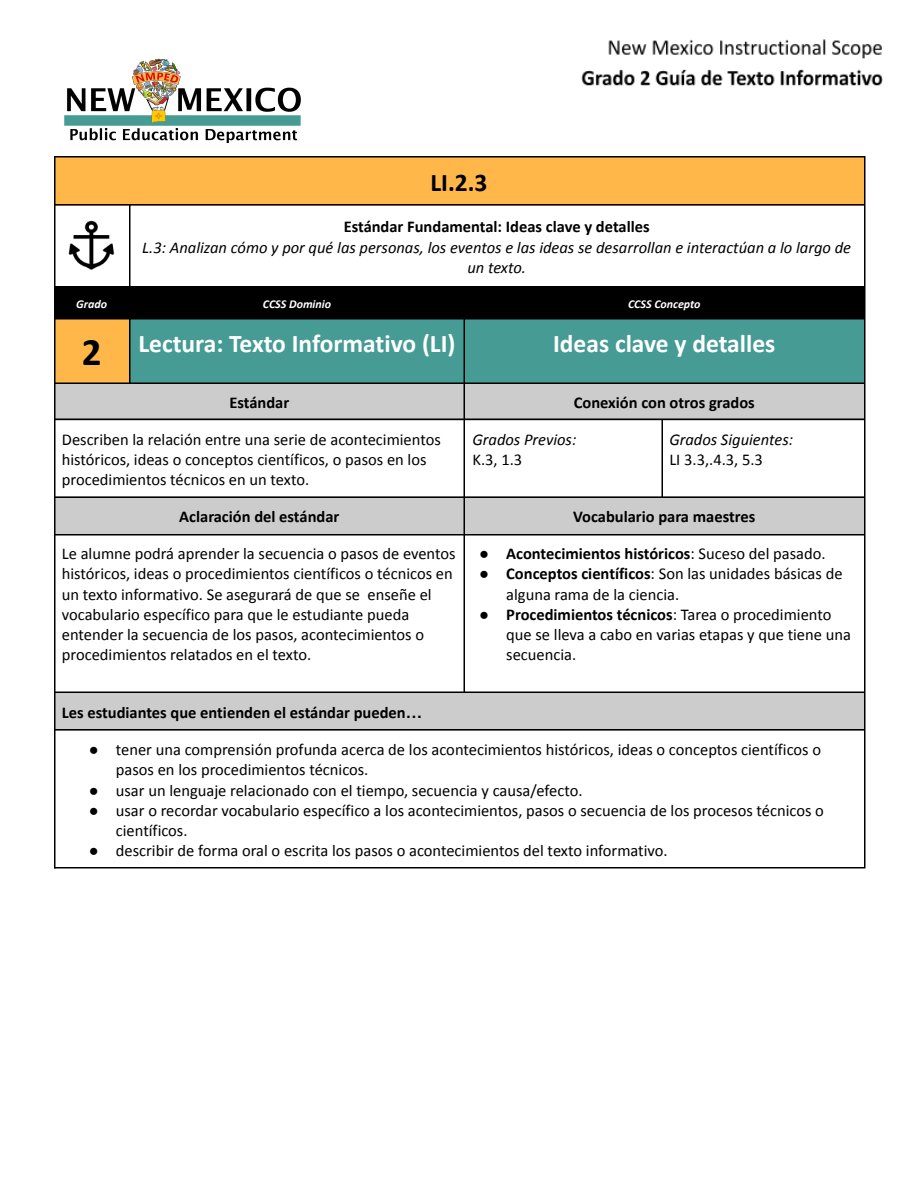
<style>
.page{position:relative;width:918px;height:1188px;background:#fff}
.page>*{position:absolute;margin:0;border:0;box-sizing:border-box;transform-origin:0 0}
.t1{font:700 25.5px "Calibri";color:#fff}
.t2{font:700 25.5px "Calibri";color:#000}
.t3{font:16.5px/20.1px "Calibri";color:#000}
.t4{font:700 16.5px "Calibri";color:#000}
.t5{font:italic 16.5px/20.1px "Calibri";color:#000;text-align:center}
.t6{font:italic 700 12px "Calibri";color:#fff}
.s1{font-size:39px;color:#000}
.s2{font-family:"Arial";font-weight:400}
.s3{font-weight:400}
.s4{font-family:"Arial"}
.s5{font-weight:700}
</style>
<div class="page">
<div style="left:54px;top:157px;width:810px;height:49px;background:#ffb749"></div>
<div style="left:54px;top:286px;width:75px;height:32px;background:#000"></div>
<div style="left:129px;top:286px;width:336px;height:32px;background:#000"></div>
<div style="left:465px;top:286px;width:399px;height:32px;background:#000"></div>
<div style="left:54px;top:318px;width:75px;height:65px;background:#ffb749"></div>
<div style="left:129px;top:318px;width:336px;height:65px;background:#469c95"></div>
<div style="left:465px;top:318px;width:399px;height:65px;background:#469c95"></div>
<div style="left:54px;top:383px;width:411px;height:37px;background:#ccc"></div>
<div style="left:465px;top:383px;width:399px;height:37px;background:#ccc"></div>
<div style="left:54px;top:497px;width:411px;height:37px;background:#ccc"></div>
<div style="left:465px;top:497px;width:399px;height:37px;background:#ccc"></div>
<div style="left:54px;top:693px;width:810px;height:38px;background:#ccc"></div>
<hr style="left:54px;top:156px;width:2px;height:712px;background:#000">
<hr style="left:129px;top:204px;width:2px;height:180px;background:#000">
<hr style="left:463px;top:286px;width:2px;height:407px;background:#000">
<hr style="left:662px;top:420px;width:1px;height:78px;background:#000">
<hr style="left:864px;top:156px;width:2px;height:712px;background:#000">
<hr style="left:54px;top:156px;width:810px;height:2px;background:#000">
<hr style="left:54px;top:204px;width:810px;height:1px;background:#000">
<hr style="left:54px;top:318px;width:810px;height:2px;background:#000">
<hr style="left:54px;top:382px;width:810px;height:2px;background:#000">
<hr style="left:54px;top:418px;width:810px;height:2px;background:#000">
<hr style="left:54px;top:497px;width:810px;height:1px;background:#000">
<hr style="left:54px;top:534px;width:810px;height:1px;background:#000">
<hr style="left:54px;top:691px;width:810px;height:2px;background:#000">
<hr style="left:54px;top:729px;width:810px;height:2px;background:#000">
<hr style="left:54px;top:867px;width:810px;height:2px;background:#000">
<img style="left:64px;top:58px;width:237px;height:85px">
<img style="left:68px;top:220px;width:47px;height:50px">
<img style="left:581px;top:39px;width:302px;height:47px">
<h1 class="t2" style="left:430px;top:172px;width:59px">LI.2.3</h1>
<p class="t4" style="left:344px;top:220px;width:307px">Estándar Fundamental: Ideas clave y detalles</p>
<p class="t5" style="left:142px;top:238px;width:710px">L.3: Analizan cómo y por qué las personas, los eventos e las ideas se desarrollan e interactúan a lo largo de un texto.</p>
<p class="t6" style="left:76px;top:299px;width:32px">Grado</p>
<p class="t6" style="left:263px;top:299px;width:70px">CCSS Dominio</p>
<p class="t6" style="left:628px;top:299px;width:74px">CCSS Concepto</p>
<h1 class="t1" style="left:82px;top:333px;width:375px"><span class="s1">2</span> Lectura: Texto Informativo (LI)</h1>
<h1 class="t1" style="left:553px;top:333px;width:224px">Ideas clave y detalles</h1>
<p class="t4" style="left:229px;top:396px;width:61px">Estándar</p>
<p class="t4" style="left:574px;top:396px;width:182px">Conexión con otros grados</p>
<p class="t3" style="left:62px;top:431px;width:381px">Describen la relación entre una serie de acontecimientos históricos, ideas o conceptos científicos, o pasos en los procedimientos técnicos en un texto.</p>
<p class="t5" style="left:472px;top:431px;width:105px">Grados Previos:</p>
<p class="t5" style="left:669px;top:431px;width:125px">Grados Siguientes:</p>
<p class="t3" style="left:669px;top:451px;width:95px">LI 3.3,.4.3, 5.3</p>
<p class="t3" style="left:472px;top:451px;width:51px">K.3, 1.3</p>
<p class="t4" style="left:179px;top:510px;width:162px">Aclaración del estándar</p>
<p class="t4" style="left:573px;top:510px;width:184px">Vocabulario para maestres</p>
<p class="t3" style="left:62px;top:545px;width:395px">Le alumne podrá aprender la secuencia o pasos de eventos históricos, ideas o procedimientos científicos o técnicos en un texto informativo. Se asegurará de que se enseñe el vocabulario específico para que le estudiante pueda entender la secuencia de los pasos, acontecimientos o procedimientos relatados en el texto.</p>
<p class="t4" style="left:479px;top:547px;width:348px"><span class="s2">●</span> Acontecimientos históricos<span class="s3">: Suceso del pasado.</span></p>
<p class="t3" style="left:506px;top:565px;width:338px;text-indent:-27px"><span class="s4">●</span> <span class="s5">Conceptos científicos</span>: Son las unidades básicas de alguna rama de la ciencia.</p>
<p class="t3" style="left:506px;top:605px;width:346px;text-indent:-27px"><span class="s4">●</span> <span class="s5">Procedimientos técnicos</span>: Tarea o procedimiento que se lleva a cabo en varias etapas y que tiene una secuencia.</p>
<p class="t4" style="left:62px;top:705px;width:362px">Les estudiantes que entienden el estándar pueden<span class="s4">…</span></p>
<p class="t3" style="left:116px;top:741px;width:707px;text-indent:-27px"><span class="s4">●</span> tener una comprensión profunda acerca de los acontecimientos históricos, ideas o conceptos científicos o pasos en los procedimientos técnicos.</p>
<p class="t3" style="left:89px;top:781px;width:495px"><span class="s4">●</span> usar un lenguaje relacionado con el tiempo, secuencia y causa/efecto.</p>
<p class="t3" style="left:116px;top:802px;width:710px;text-indent:-27px"><span class="s4">●</span> usar o recordar vocabulario específico a los acontecimientos, pasos o secuencia de los procesos técnicos o científicos.</p>
<p class="t3" style="left:89px;top:842px;width:580px"><span class="s4">●</span> describir de forma oral o escrita los pasos o acontecimientos del texto informativo.</p>
</div>
